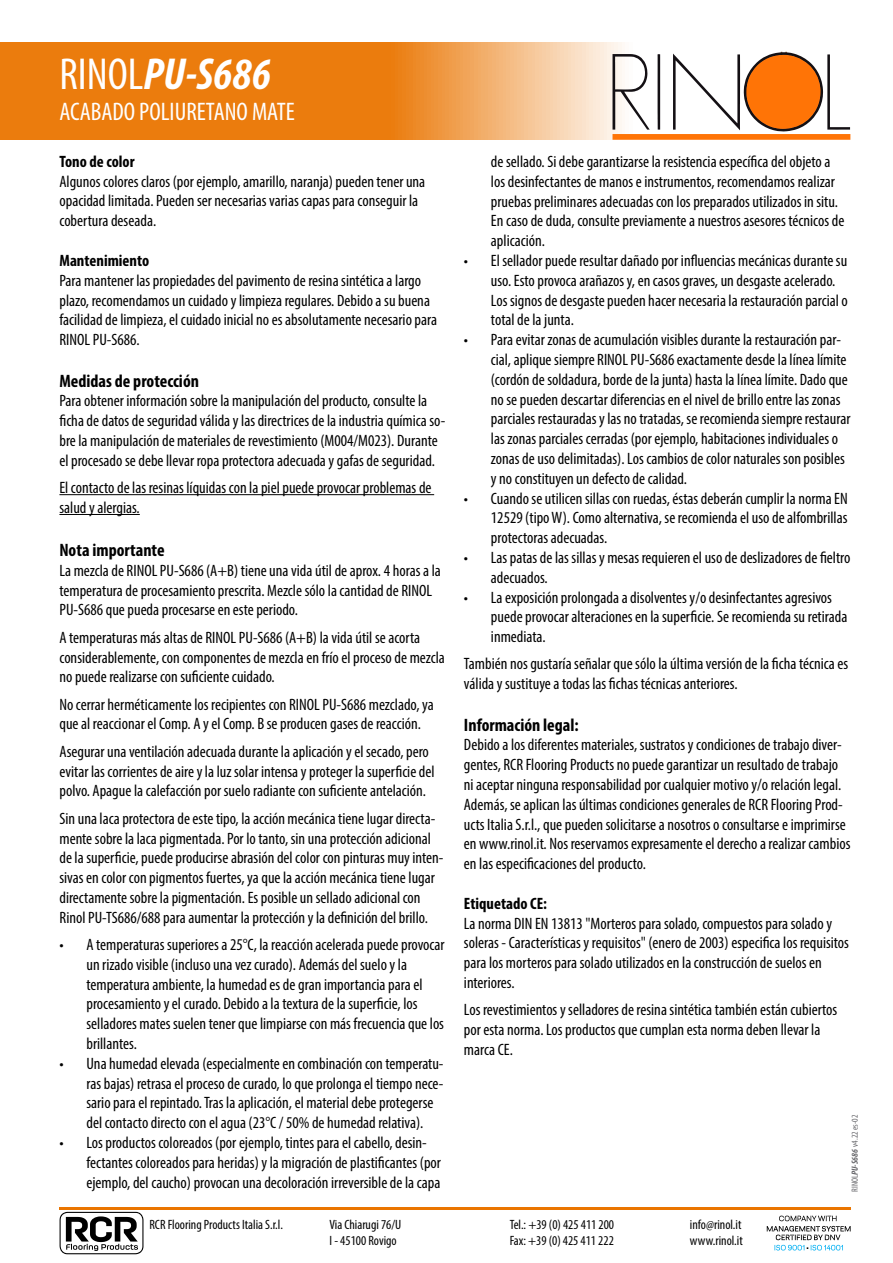
<style>
.page{position:relative;width:893px;height:1263px;background:#fff}
.page>*{position:absolute;margin:0;border:0;box-sizing:border-box;transform-origin:0 0}
.t1{font:italic 700 condensed 45px "Myriad Pro";color:#fff}
.t2{font:condensed 25.5px "Myriad Pro";color:#fff}
.t3{font:700 condensed 18px "Myriad Pro";color:#000}
.t4{font:condensed 16.5px/19.8px "Myriad Pro";color:#000}
.t5{font:700 condensed 16.5px "Myriad Pro";color:#000}
.t6{font:condensed 13.5px/16.2px "Myriad Pro";color:#000}
.t7{font:condensed 9px "Myriad Pro";color:#67676b}
.s1{font-weight:400;font-style:normal}
.s2{font-weight:700;font-style:italic}
</style>
<div class="page">
<hr style="left:59px;top:494px;width:375px;height:1px;background:#000">
<hr style="left:59px;top:514px;width:81px;height:1px;background:#000">
<hr style="left:59px;top:1207px;width:791px;height:2px;background:#ea7500">
<svg style="left:0;top:42px;width:851px;height:98px;background:#ef9943"></svg>
<svg style="left:612px;top:54px;width:38px;height:76px"></svg>
<svg style="left:657px;top:54px;width:3px;height:76px"></svg>
<svg style="left:673px;top:52px;width:177px;height:80px"></svg>
<div style="left:612px;top:134px;width:238px;height:6px;background:#ff7406"></div>
<svg style="left:60px;top:1212px;width:83px;height:42px"></svg>
<svg style="left:767px;top:1215px;width:84px;height:36px"></svg>
<h1 class="t1" style="left:60px;top:46px;width:213px"><span class="s1">RINOL</span>PU-S686</h1>
<h2 class="t2" style="left:60px;top:96px;width:237px">ACABADO POLIURETANO MATE</h2>
<p class="t5" style="left:59px;top:151px;width:77px">Tono de color</p>
<p class="t4" style="left:59px;top:171px;width:367px">Algunos colores claros (por ejemplo, amarillo, naranja) pueden tener una opacidad limitada. Pueden ser necesarias varias capas para conseguir la cobertura deseada.</p>
<p class="t5" style="left:59px;top:250px;width:91px">Mantenimiento</p>
<p class="t4" style="left:59px;top:270px;width:379px">Para mantener las propiedades del pavimento de resina sintética a largo plazo, recomendamos un cuidado y limpieza regulares. Debido a su buena facilidad de limpieza, el cuidado inicial no es absolutamente necesario para RINOL PU-S686.</p>
<p class="t3" style="left:59px;top:369px;width:141px">Medidas de protección</p>
<p class="t4" style="left:59px;top:391px;width:387px">Para obtener información sobre la manipulación del producto, consulte la ficha de datos de seguridad válida y las directrices de la industria química so&shy;bre la manipulación de materiales de revestimiento (M004/M023). Durante el procesado se debe llevar ropa protectora adecuada y gafas de seguridad.</p>
<p class="t4" style="left:59px;top:477px;width:374px">El contacto de las resinas líquidas con la piel puede provocar problemas de salud y alergias.</p>
<p class="t3" style="left:59px;top:539px;width:107px">Nota importante</p>
<p class="t4" style="left:59px;top:560px;width:383px">La mezcla de RINOL PU-S686 (A+B) tiene una vida útil de aprox. 4 horas a la temperatura de procesamiento prescrita. Mezcle sólo la cantidad de RINOL<br>PU-S686 que pueda procesarse en este periodo.</p>
<p class="t4" style="left:59px;top:627px;width:387px">A temperaturas más altas de RINOL PU-S686 (A+B) la vida útil se acorta considerablemente, con componentes de mezcla en frío el proceso de mezcla no puede realizarse con suficiente cuidado.</p>
<p class="t4" style="left:59px;top:694px;width:376px">No cerrar herméticamente los recipientes con RINOL PU-S686 mezclado, ya que al reaccionar el Comp. A y el Comp. B se producen gases de reacción.</p>
<p class="t4" style="left:59px;top:741px;width:377px">Asegurar una ventilación adecuada durante la aplicación y el secado, pero evitar las corrientes de aire y la luz solar intensa y proteger la superficie del polvo. Apague la calefacción por suelo radiante con suficiente antelación.</p>
<p class="t4" style="left:59px;top:808px;width:386px">Sin una laca protectora de este tipo, la acción mecánica tiene lugar directa&shy;mente sobre la laca pigmentada. Por lo tanto, sin una protección adicional de la superficie, puede producirse abrasión del color con pinturas muy inten&shy;sivas en color con pigmentos fuertes, ya que la acción mecánica tiene lugar directamente sobre la pigmentación. Es posible un sellado adicional con Rinol PU-TS686/688 para aumentar la protección y la definición del brillo.</p>
<p class="t4" style="left:86px;top:934px;width:360px;text-indent:-27px">• A temperaturas superiores a 25°C, la reacción acelerada puede provocar un rizado visible (incluso una vez curado). Además del suelo y la temperatura ambiente, la humedad es de gran importancia para el procesamiento y el curado. Debido a la textura de la superficie, los selladores mates suelen tener que limpiarse con más frecuencia que los brillantes.</p>
<p class="t4" style="left:86px;top:1053px;width:359px;text-indent:-27px">• Una humedad elevada (especialmente en combinación con temperatu&shy;ras bajas) retrasa el proceso de curado, lo que prolonga el tiempo nece&shy;sario para el repintado. Tras la aplicación, el material debe protegerse del contacto directo con el agua (23°C / 50% de humedad relativa).</p>
<p class="t4" style="left:86px;top:1132px;width:356px;text-indent:-27px">• Los productos coloreados (por ejemplo, tintes para el cabello, desin&shy;fectantes coloreados para heridas) y la migración de plastificantes (por ejemplo, del caucho) provocan una decoloración irreversible de la capa</p>
<p class="t4" style="left:491px;top:151px;width:355px">de sellado. Si debe garantizarse la resistencia específica del objeto a los desinfectantes de manos e instrumentos, recomendamos realizar pruebas preliminares adecuadas con los preparados utilizados in situ.<br>En caso de duda, consulte previamente a nuestros asesores técnicos de aplicación.</p>
<p class="t4" style="left:491px;top:250px;width:358px;text-indent:-27px">• El sellador puede resultar dañado por influencias mecánicas durante su uso. Esto provoca arañazos y, en casos graves, un desgaste acelerado.<br>Los signos de desgaste pueden hacer necesaria la restauración parcial o total de la junta.</p>
<p class="t4" style="left:491px;top:330px;width:361px;text-indent:-27px">• Para evitar zonas de acumulación visibles durante la restauración par&shy;cial, aplique siempre RINOL PU-S686 exactamente desde la línea límite (cordón de soldadura, borde de la junta) hasta la línea límite. Dado que no se pueden descartar diferencias en el nivel de brillo entre las zonas parciales restauradas y las no tratadas, se recomienda siempre restaurar las zonas parciales cerradas (por ejemplo, habitaciones individuales o zonas de uso delimitadas). Los cambios de color naturales son posibles y no constituyen un defecto de calidad.</p>
<p class="t4" style="left:491px;top:488px;width:358px;text-align:justify;text-indent:-27px">• Cuando se utilicen sillas con ruedas, éstas deberán cumplir la norma EN 12529 (tipo W). Como alternativa, se recomienda el uso de alfombrillas protectoras adecuadas.</p>
<p class="t4" style="left:491px;top:547px;width:361px;text-indent:-27px">• Las patas de las sillas y mesas requieren el uso de deslizadores de fieltro adecuados.</p>
<p class="t4" style="left:491px;top:587px;width:358px;text-indent:-27px">• La exposición prolongada a disolventes y/o desinfectantes agresivos puede provocar alteraciones en la superficie. Se recomienda su retirada inmediata.</p>
<p class="t4" style="left:464px;top:654px;width:386px">También nos gustaría señalar que sólo la última versión de la ficha técnica es válida y sustituye a todas las fichas técnicas anteriores.</p>
<p class="t3" style="left:464px;top:713px;width:116px">Información legal:</p>
<p class="t4" style="left:464px;top:735px;width:388px">Debido a los diferentes materiales, sustratos y condiciones de trabajo diver&shy;gentes, RCR Flooring Products no puede garantizar un resultado de trabajo ni aceptar ninguna responsabilidad por cualquier motivo y/o relación legal.<br>Además, se aplican las últimas condiciones generales de RCR Flooring Prod&shy;ucts Italia S.r.l., que pueden solicitarse a nosotros o consultarse e imprimirse en www.rinol.it. Nos reservamos expresamente el derecho a realizar cambios en las especificaciones del producto.</p>
<p class="t5" style="left:464px;top:893px;width:85px">Etiquetado CE:</p>
<p class="t4" style="left:464px;top:913px;width:387px">La norma DIN EN 13813 "Morteros para solado, compuestos para solado y soleras - Características y requisitos" (enero de 2003) especifica los requisitos para los morteros para solado utilizados en la construcción de suelos en interiores.</p>
<p class="t4" style="left:464px;top:1000px;width:375px">Los revestimientos y selladores de resina sintética también están cubiertos por esta norma. Los productos que cumplan esta norma deben llevar la marca CE.</p>
<p class="t7" style="left:849px;top:1192px;width:79px;rotate:-90deg">RINOL<span class="s2">PU-S686</span> v4.22 es-02</p>
<p class="t6" style="left:149px;top:1216px;width:135px">RCR Flooring Products Italia S.r.l.</p>
<p class="t6" style="left:330px;top:1216px;width:73px">Via Chiarugi 76/U<br>I - 45100 Rovigo</p>
<p class="t6" style="left:510px;top:1216px;width:106px">Tel.: +39 (0) 425 411 200<br>Fax: +39 (0) 425 411 222</p>
<p class="t6" style="left:690px;top:1216px;width:54px">info@rinol.it www.rinol.it</p>
</div>
